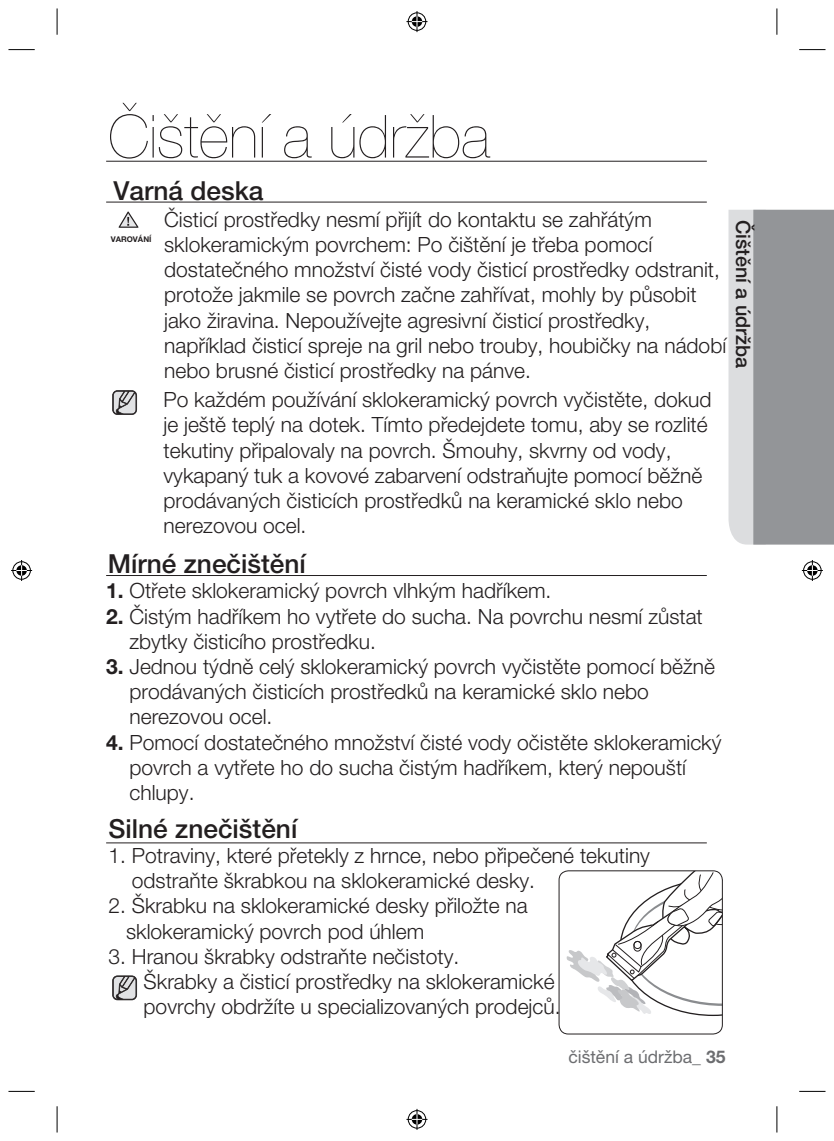
<style>
.page{position:relative;width:834px;height:1141px;background:#fff}
.page>*{position:absolute;margin:0;border:0;box-sizing:border-box;transform-origin:0 0}
.t1{font:200 59.5px "Helvetica Neue LT Pro";color:#231f20}
.t2{font:500 26.25px "Helvetica Neue LT Pro";color:#231f20}
.t3{font:300 21px/25.2px "Helvetica Neue LT Pro";color:#231f20}
.t4{font:500 19.78px "Helvetica Neue LT Pro";color:#231f20}
.t5{font:17.5px "Helvetica Neue LT Pro";color:#6c6d70}
.t6{font:700 7.88px "Helvetica Neue LT Pro";color:#231f20}
.s1{font-weight:700}
</style>
<div class="page">
<svg style="left:776px;top:1106px;width:1px;height:26px"></svg>
<svg style="left:776px;top:8px;width:1px;height:27px"></svg>
<svg style="left:57px;top:1106px;width:1px;height:26px"></svg>
<svg style="left:57px;top:8px;width:1px;height:27px"></svg>
<svg style="left:799px;top:1091px;width:26px;height:1px"></svg>
<svg style="left:8px;top:1091px;width:27px;height:1px"></svg>
<svg style="left:799px;top:49px;width:26px;height:1px"></svg>
<svg style="left:8px;top:49px;width:27px;height:1px"></svg>
<svg style="left:406px;top:11px;width:21px;height:21px"></svg>
<svg style="left:406px;top:1109px;width:21px;height:21px"></svg>
<svg style="left:11px;top:560px;width:21px;height:21px"></svg>
<svg style="left:801px;top:560px;width:21px;height:21px"></svg>
<svg style="left:728px;top:210px;width:105px;height:335px;background:#a4a6a9"></svg>
<hr style="left:106px;top:161px;width:600px;height:1px;background:#231f20">
<hr style="left:106px;top:202px;width:600px;height:1px;background:#231f20">
<hr style="left:106px;top:575px;width:600px;height:1px;background:#231f20">
<hr style="left:106px;top:843px;width:600px;height:1px;background:#231f20">
<svg style="left:112px;top:390px;width:25px;height:25px"></svg>
<svg style="left:119px;top:212px;width:19px;height:16px"></svg>
<svg style="left:112px;top:975px;width:25px;height:25px"></svg>
<svg style="left:566px;top:871px;width:156px;height:145px"></svg>
<div style="left:558px;top:870px;width:164px;height:164px;border:1px solid #231f20;border-radius:9px"></div>
<h1 class="t1" style="left:108px;top:102px;width:383px">Čištění a údržba</h1>
<p class="t2" style="left:114px;top:175px;width:151px">Varná deska</p>
<p class="t3" style="left:164px;top:206px;width:563px">Čisticí prostředky nesmí přijít do kontaktu se zahřátým sklokeramickým povrchem: Po čištění je třeba pomocí dostatečného množství čisté vody čisticí prostředky odstranit, protože jakmile se povrch začne zahřívat, mohly by působit jako žiravina. Nepoužívejte agresivní čisticí prostředky, například čisticí spreje na gril nebo trouby, houbičky na nádobí nebo brusné čisticí prostředky na pánve.</p>
<p class="t6" style="left:111px;top:234px;width:42px">VAROVÁNÍ</p>
<p class="t3" style="left:163px;top:387px;width:549px">Po každém používání sklokeramický povrch vyčistěte, dokud je ještě teplý na dotek. Tímto předejdete tomu, aby se rozlité tekutiny připalovaly na povrch. Šmouhy, skvrny od vody, vykapaný tuk a kovové zabarvení odstraňujte pomocí běžně prodávaných čisticích prostředků na keramické sklo nebo nerezovou ocel.</p>
<p class="t2" style="left:108px;top:548px;width:199px">Mírné znečištění</p>
<p class="t3" style="left:106px;top:578px;width:446px"><span class="s1">1.</span> Otřete sklokeramický povrch vlhkým hadříkem.</p>
<p class="t3" style="left:129px;top:603px;width:574px;text-indent:-23px"><span class="s1">2.</span> Čistým hadříkem ho vytřete do sucha. Na povrchu nesmí zůstat zbytky čisticího prostředku.</p>
<p class="t3" style="left:129px;top:654px;width:587px;text-indent:-23px"><span class="s1">3.</span> Jednou týdně celý sklokeramický povrch vyčistěte pomocí běžně prodávaných čisticích prostředků na keramické sklo nebo nerezovou ocel.</p>
<p class="t3" style="left:129px;top:729px;width:593px;text-indent:-23px"><span class="s1">4.</span> Pomocí dostatečného množství čisté vody očistěte sklokeramický povrch a vytřete ho do sucha čistým hadříkem, který nepouští chlupy.</p>
<p class="t2" style="left:108px;top:813px;width:190px">Silné znečištění</p>
<p class="t3" style="left:132px;top:842px;width:519px;text-indent:-23px">1. Potraviny, které přetekly z hrnce, nebo připečené tekutiny odstraňte škrabkou na sklokeramické desky.</p>
<p class="t3" style="left:126px;top:893px;width:403px;text-indent:-18px">2. Škrabku na sklokeramické desky přiložte na sklokeramický povrch pod úhlem</p>
<p class="t3" style="left:143px;top:943px;width:418px;text-indent:-35px">3. Hranou škrabky odstraňte nečistoty.<br>Škrabky a čisticí prostředky na sklokeramické povrchy obdržíte u specializovaných prodejců.</p>
<p class="t4" style="left:754px;top:220px;width:150px;rotate:90deg">Čištění a údržba</p>
<p class="t5" style="left:568px;top:1046px;width:159px">čištění a údržba_ <span class="s1">35</span></p>
</div>
